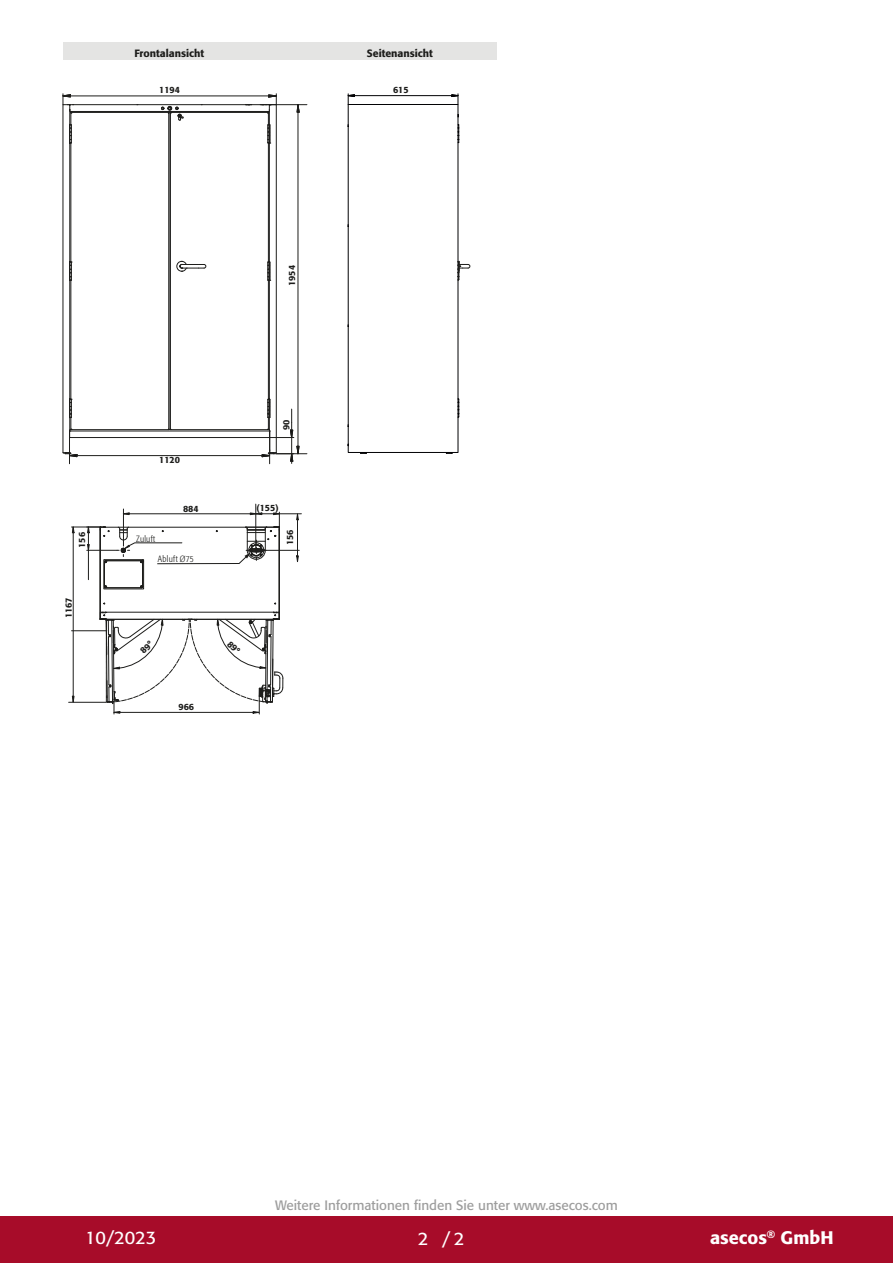
<style>
.page{position:relative;width:893px;height:1263px;background:#fff}
.page>*{position:absolute;margin:0;border:0;box-sizing:border-box;transform-origin:0 0}
.t1{font:500 18px "Formata Pro";color:#fff}
.t2{font:18px "Formata Pro";color:#fff}
.t3{font:13.5px "Formata Pro";color:#9d9d9d}
.t4{font:500 10.5px "Formata Pro";color:#1d1d1b}
.t5{font:500 9px "Formata Pro";color:#1d1d1b}
.t6{font:300 condensed 9px "Formata Pro";letter-spacing:.03em;color:#1d1d1b}
</style>
<div class="page">
<div style="left:0;top:1216px;width:893px;height:47px;background:#a70c29"></div>
<div style="left:63px;top:43px;width:434px;height:17px;background:#e4e4e3"></div>
<hr style="left:260px;top:104px;width:47px;height:1px;background:#1d1d1b">
<hr style="left:276px;top:453px;width:31px;height:1px;background:#1d1d1b">
<svg style="left:62px;top:94px;width:237px;height:371px"></svg>
<svg style="left:347px;top:94px;width:123px;height:360px"></svg>
<hr style="left:69px;top:702px;width:37px;height:1px;background:#1d1d1b">
<svg style="left:72px;top:503px;width:229px;height:212px"></svg>
<p class="t4" style="left:134px;top:46px;width:71px">Frontalansicht</p>
<p class="t4" style="left:367px;top:46px;width:68px">Seitenansicht</p>
<p class="t5" style="left:159px;top:84px;width:22px">1194</p>
<p class="t5" style="left:393px;top:84px;width:17px">615</p>
<p class="t5" style="left:286px;top:286px;width:22px;rotate:-90deg">1954</p>
<p class="t5" style="left:159px;top:454px;width:22px">1120</p>
<p class="t5" style="left:183px;top:503px;width:17px">884</p>
<p class="t5" style="left:281px;top:430px;width:12px;rotate:-90deg">90</p>
<p class="t5" style="left:256px;top:501px;width:24px">(155)</p>
<p class="t5" style="left:76px;top:548px;width:17px;rotate:-90deg">156</p>
<p class="t5" style="left:284px;top:545px;width:17px;rotate:-90deg">156</p>
<p class="t6" style="left:136px;top:533px;width:21px">Zuluft</p>
<p class="t5" style="left:63px;top:618px;width:22px;rotate:-90deg">1167</p>
<p class="t6" style="left:158px;top:553px;width:37px">Abluft Ø75</p>
<p class="t5" style="left:178px;top:701px;width:17px">966</p>
<p class="t3" style="left:275px;top:1196px;width:344px">Weitere Informationen finden Sie unter www.asecos.com</p>
<h1 class="t2" style="left:85px;top:1225px;width:73px">10/2023</h1>
<h1 class="t2" style="left:418px;top:1227px;width:48px">2 /2</h1>
<h1 class="t1" style="left:710px;top:1225px;width:125px">asecos<sup>®</sup> GmbH</h1>
</div>
